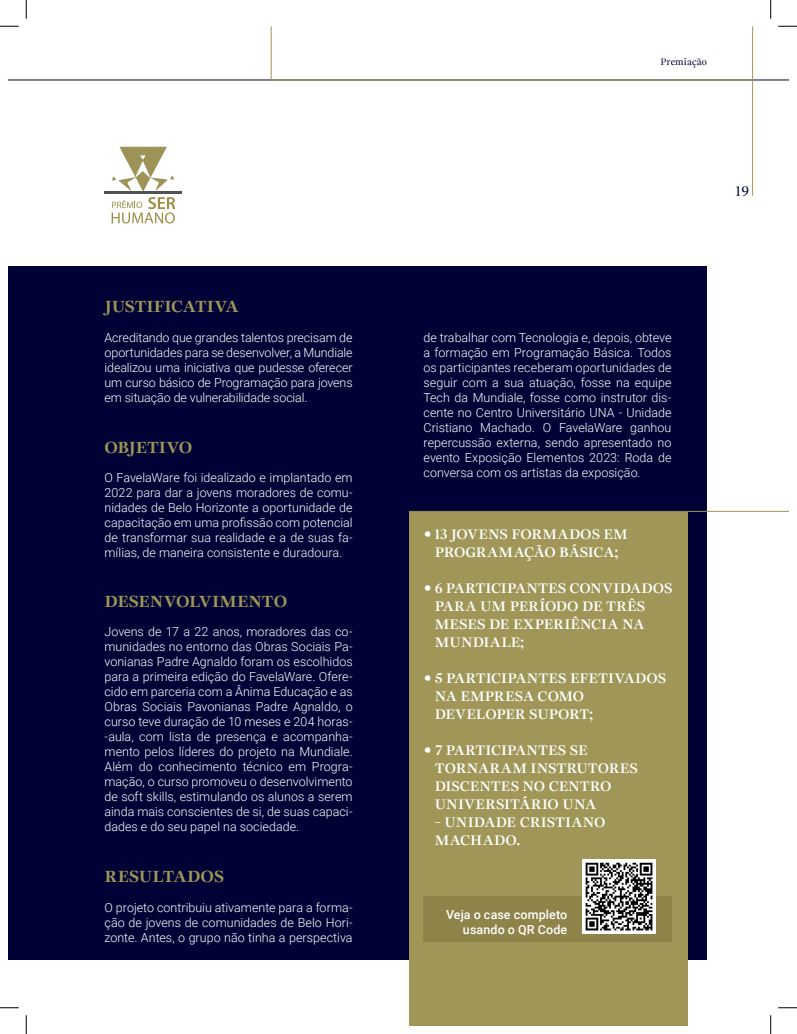
<style>
.page{position:relative;width:797px;height:1034px;background:#fff}
.page>*{position:absolute;margin:0;border:0;box-sizing:border-box;transform-origin:0 0}
.t1{font:900 17.5px "Joly Headline";color:#9f9658}
.t2{font:700 15px/18px "Joly Headline";color:#fff}
.t3{font:15px "Joly Headline";color:#000236}
.t4{font:300 12.5px/15px "Roboto";color:#fff;text-align:justify}
.t5{font:500 12.5px/15px "Roboto";letter-spacing:.01em;color:#fff;text-align:right}
.t6{font:10px "Joly Headline";letter-spacing:.01em;color:#000236}
</style>
<div class="page">
<hr style="left:752px;top:27px;width:1px;height:169px;background:#9f9658">
<hr style="left:271px;top:26px;width:1px;height:54px;background:#9f9658">
<hr style="left:271px;top:80px;width:481px;height:1px;background:#9f9658">
<div style="left:9px;top:267px;width:698px;height:693px;background:#000236"></div>
<div style="left:409px;top:512px;width:278px;height:513px;background:#9f9658"></div>
<div style="left:423px;top:897px;width:248px;height:45px;background:#8e8349"></div>
<svg style="left:112px;top:147px;width:62px;height:44px"></svg>
<svg style="left:112px;top:197px;width:63px;height:27px"></svg>
<hr style="left:104px;top:191px;width:78px;height:2px;background:#515455">
<hr style="left:409px;top:511px;width:379px;height:1px;background:#9f9658">
<img style="left:582px;top:860px;width:74px;height:74px">
<svg style="left:0;top:25px;width:19px;height:2px"></svg>
<svg style="left:778px;top:25px;width:19px;height:2px"></svg>
<svg style="left:0;top:1007px;width:19px;height:2px"></svg>
<svg style="left:778px;top:1007px;width:19px;height:2px"></svg>
<svg style="left:25px;top:0;width:2px;height:19px"></svg>
<svg style="left:25px;top:1015px;width:2px;height:19px"></svg>
<svg style="left:770px;top:0;width:1px;height:19px"></svg>
<svg style="left:770px;top:1015px;width:1px;height:19px"></svg>
<h1 class="t1" style="left:104px;top:292px;width:136px">JUSTIFICATIVA</h1>
<p class="t4" style="left:104px;top:329px;width:250px">Acreditando que grandes talentos precisam de oportunidades para se desenvolver, a Mundiale idealizou uma iniciativa que pudesse oferecer um curso básico de Programação para jovens em situação de vulnerabilidade social.</p>
<h1 class="t1" style="left:104px;top:433px;width:89px">OBJETIVO</h1>
<p class="t4" style="left:104px;top:469px;width:250px">O FavelaWare foi idealizado e implantado em 2022 para dar a jovens moradores de comu&shy;nidades de Belo Horizonte a oportunidade de capacitação em uma profissão com potencial de transformar sua realidade e a de suas fa&shy;mílias, de maneira consistente e duradoura.</p>
<h1 class="t1" style="left:104px;top:588px;width:184px">DESENVOLVIMENTO</h1>
<p class="t4" style="left:104px;top:624px;width:250px">Jovens de 17 a 22 anos, moradores das co&shy;munidades no entorno das Obras Sociais Pa&shy;vonianas Padre Agnaldo foram os escolhidos para a primeira edição do FavelaWare. Ofere&shy;cido em parceria com a Ânima Educação e as Obras Sociais Pavonianas Padre Agnaldo, o curso teve duração de 10 meses e 204 horas--aula, com lista de presença e acompanha&shy;mento pelos líderes do projeto na Mundiale.<br>Além do conhecimento técnico em Progra&shy;mação, o curso promoveu o desenvolvimento de soft skills, estimulando os alunos a serem ainda mais conscientes de si, de suas capaci&shy;dades e do seu papel na sociedade.</p>
<h1 class="t1" style="left:104px;top:862px;width:121px">RESULTADOS</h1>
<p class="t4" style="left:104px;top:899px;width:250px">O projeto contribuiu ativamente para a forma&shy;ção de jovens de comunidades de Belo Hori&shy;zonte. Antes, o grupo não tinha a perspectiva</p>
<p class="t6" style="left:660px;top:54px;width:48px">Premiação</p>
<p class="t3" style="left:736px;top:180px;width:15px">19</p>
<p class="t4" style="left:423px;top:329px;width:249px">de trabalhar com Tecnologia e, depois, obteve a formação em Programação Básica. Todos os participantes receberam oportunidades de seguir com a sua atuação, fosse na equipe Tech da Mundiale, fosse como instrutor dis&shy;cente no Centro Universitário UNA - Unidade Cristiano Machado. O FavelaWare ganhou repercussão externa, sendo apresentado no evento Exposição Elementos 2023: Roda de conversa com os artistas da exposição.</p>
<p class="t2" style="left:435px;top:525px;width:194px">13 JOVENS FORMADOS EM<br>PROGRAMAÇÃO BÁSICA;</p>
<p class="t2" style="left:435px;top:579px;width:239px">6 PARTICIPANTES CONVIDADOS<br>PARA UM PERÍODO DE TRÊS<br>MESES DE EXPERIÊNCIA NA<br>MUNDIALE;</p>
<p class="t2" style="left:435px;top:669px;width:233px">5 PARTICIPANTES EFETIVADOS<br>NA EMPRESA COMO<br>DEVELOPER SUPORT;</p>
<p class="t2" style="left:435px;top:741px;width:205px">7 PARTICIPANTES SE<br>TORNARAM INSTRUTORES<br>DISCENTES NO CENTRO<br>UNIVERSITÁRIO UNA</p>
<p class="t2" style="left:435px;top:813px;width:172px">- UNIDADE CRISTIANO<br>MACHADO.</p>
<p class="t5" style="left:446px;top:906px;width:123px">Veja o case completo usando o QR Code</p>
</div>
